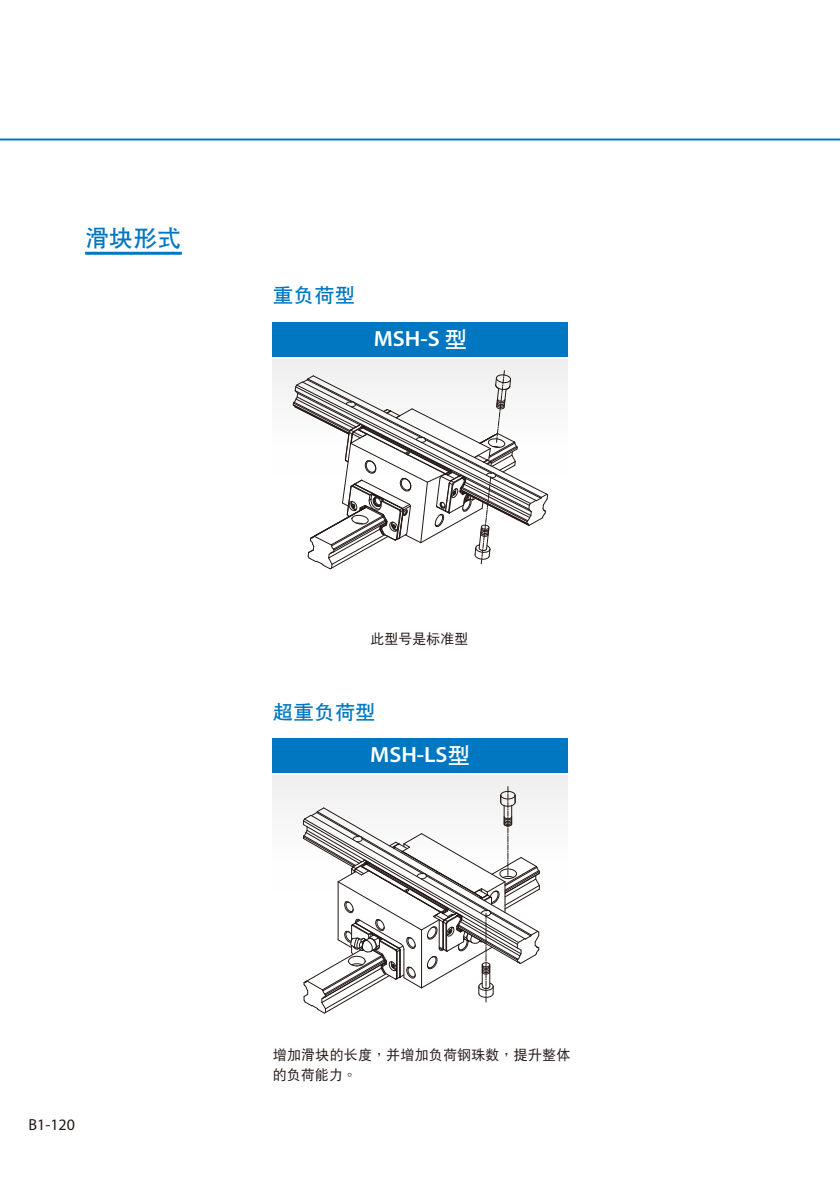
<style>
.page{position:relative;width:840px;height:1191px;background:#fff}
.page>*{position:absolute;margin:0;border:0;box-sizing:border-box;transform-origin:0 0}
.t1{font:23px "DF Hei W7 GB5";color:#0077c0;scale:1.05 1}
.t2{font:600 22px "Myriad Pro";color:#fff;scale:1.05 1}
.t3{font:19.6px "DF Hei W7 GB5";color:#0077c0;scale:1.05 1}
.t4{font:16px "Myriad Pro";color:#231916}
.t5{font:14px/20px "DF Hei W5 GB5";letter-spacing:.01em;color:#231916}
.s1{font-family:"DF Hei W7 GB5";font-weight:400}
</style>
<div class="page">
<hr style="left:0;top:138px;width:839px;height:2px;background:#0077c0">
<hr style="left:85px;top:252px;width:97px;height:3px;background:#0077c0">
<div style="left:272px;top:359px;width:294px;height:114px;background:#efeff0"></div>
<div style="left:272px;top:322px;width:294px;height:35px;background:#0077c0"></div>
<div style="left:273px;top:775px;width:294px;height:114px;background:#efeff0"></div>
<div style="left:273px;top:738px;width:294px;height:34px;background:#0077c0"></div>
<svg style="left:303px;top:786px;width:236px;height:227px"></svg>
<svg style="left:292px;top:370px;width:256px;height:199px"></svg>
<h1 class="t1" style="left:85px;top:227px;width:93px">滑塊形式</h1>
<h3 class="t3" style="left:273px;top:285px;width:80px">重負荷型</h3>
<h2 class="t2" style="left:373px;top:325px;width:91px">MSH-S <span class="s1">型</span></h2>
<p class="t4" style="left:29px;top:1114px;width:48px">B1-120</p>
<p class="t5" style="left:370px;top:628px;width:99px">此型號是標準型</p>
<h3 class="t3" style="left:273px;top:702px;width:100px">超重負荷型</h3>
<h2 class="t2" style="left:370px;top:740px;width:97px">MSH-LS<span class="s1">型</span></h2>
<p class="t5" style="left:273px;top:1044px;width:299px">增加滑塊的長度，並增加負荷鋼珠數，提升整體的負荷能力。</p>
</div>
